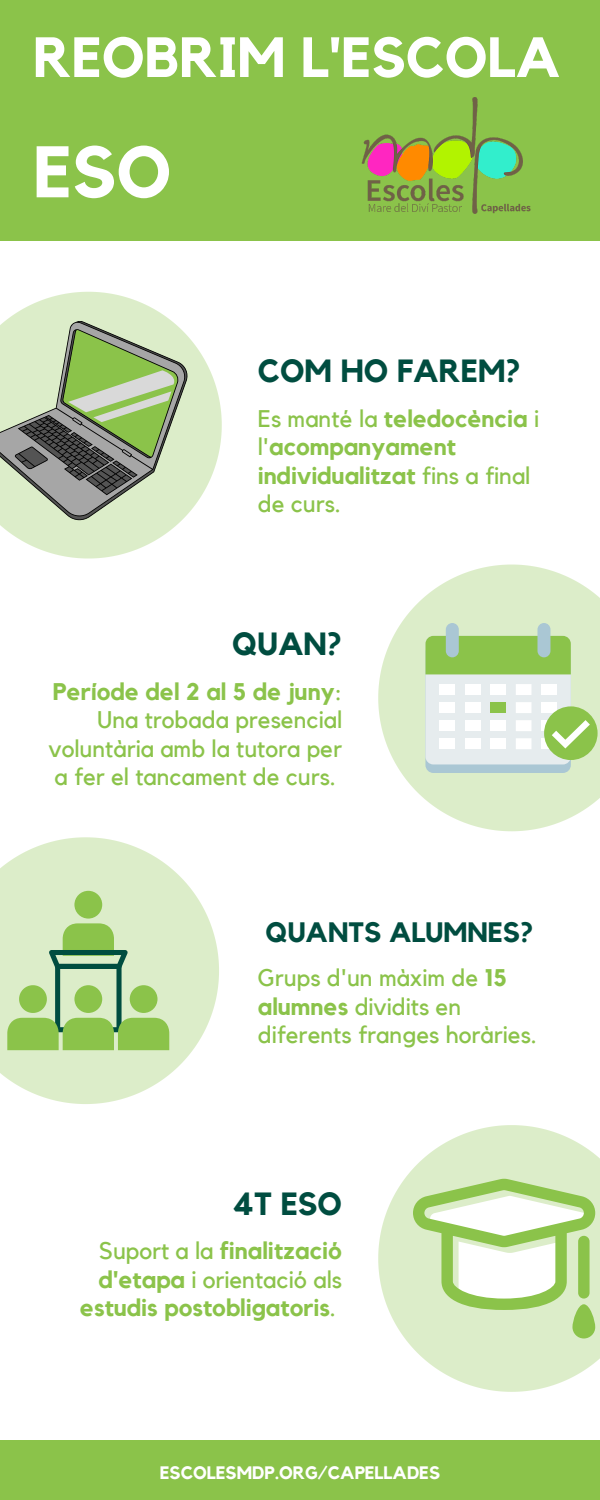
<style>
.page{position:relative;width:600px;height:1500px;background:#fff}
.page>*{position:absolute;margin:0;border:0;box-sizing:border-box;transform-origin:0 0}
.t1{font:700 72px "Kollektif";color:#fff}
.t2{font:700 56px "Kollektif";color:#fff}
.t3{font:700 32px "Kollektif";color:#004d40}
.t4{font:700 28px "Kollektif";color:#004d40}
.t5{font:24px/28.5px "Kollektif";color:#8bc34a;text-align:right}
.t6{font:700 24px/28.5px "Kollektif";color:#8bc34a}
.t7{font:700 18px "Kollektif";color:#fff}
.s1{font-weight:400}
.s2{font-weight:700}
</style>
<div class="page">
<div style="left:0;top:0;width:600px;height:241px;background:#8bc34a"></div>
<svg style="left:0;top:292px;width:222px;height:267px;fill:#dcedc9"></svg>
<svg style="left:378px;top:565px;width:222px;height:266px;fill:#dcedc9"></svg>
<svg style="left:0;top:837px;width:219px;height:267px;fill:#dcedc9"></svg>
<svg style="left:378px;top:1125px;width:222px;height:267px;fill:#dcedc9"></svg>
<div style="left:0;top:1440px;width:600px;height:60px;background:#8bc34a"></div>
<img style="left:361px;top:98px;width:170px;height:116px">
<svg style="left:0;top:321px;width:187px;height:199px;background:#a7b794"></svg>
<div style="left:425px;top:644px;width:146px;height:129px;background:#aac7d4;border-radius:8px"></div>
<div style="left:425px;top:636px;width:146px;height:128px;background:#e6ecee;border-radius:8px"></div>
<div style="left:425px;top:636px;width:146px;height:38px;background:#8bc34a"></div>
<div style="left:439px;top:684px;width:16px;height:11px;background:#fff"></div>
<div style="left:465px;top:684px;width:16px;height:11px;background:#fff"></div>
<div style="left:490px;top:684px;width:16px;height:11px;background:#fff"></div>
<div style="left:516px;top:684px;width:16px;height:11px;background:#fff"></div>
<div style="left:541px;top:684px;width:16px;height:11px;background:#fff"></div>
<div style="left:439px;top:702px;width:16px;height:11px;background:#fff"></div>
<div style="left:465px;top:702px;width:16px;height:11px;background:#fff"></div>
<div style="left:490px;top:702px;width:16px;height:11px;background:#8bc34a"></div>
<div style="left:516px;top:702px;width:16px;height:11px;background:#fff"></div>
<div style="left:541px;top:702px;width:16px;height:11px;background:#fff"></div>
<div style="left:439px;top:720px;width:16px;height:11px;background:#fff"></div>
<div style="left:465px;top:720px;width:16px;height:11px;background:#fff"></div>
<div style="left:490px;top:720px;width:16px;height:11px;background:#fff"></div>
<div style="left:516px;top:720px;width:16px;height:11px;background:#fff"></div>
<div style="left:541px;top:720px;width:16px;height:11px;background:#fff"></div>
<div style="left:439px;top:738px;width:16px;height:11px;background:#fff"></div>
<div style="left:465px;top:738px;width:16px;height:11px;background:#fff"></div>
<div style="left:490px;top:738px;width:16px;height:11px;background:#fff"></div>
<div style="left:516px;top:738px;width:16px;height:11px;background:#fff"></div>
<div style="left:541px;top:738px;width:16px;height:11px;background:#fff"></div>
<div style="left:446px;top:623px;width:13px;height:34px;background:#aac7d4;border-radius:6px"></div>
<div style="left:538px;top:623px;width:12px;height:34px;background:#aac7d4;border-radius:6px"></div>
<div style="left:544px;top:706px;width:54px;height:54px;background:#8bc34a;border-radius:50%"></div>
<svg style="left:545px;top:713px;width:52px;height:40px"></svg>
<svg style="left:413px;top:1179px;width:182px;height:131px"></svg>
<div style="left:578px;top:1236px;width:12px;height:63px;background:#8bc34a;border-radius:6px"></div>
<svg style="left:572px;top:1304px;width:23px;height:35px"></svg>
<div style="left:74px;top:891px;width:28px;height:28px;background:#8bc34a;border-radius:50%"></div>
<svg style="left:7px;top:923px;width:162px;height:127px;background:#add18f"></svg>
<h2 class="t2" style="left:33px;top:32px;width:529px">REOBRIM L'ESCOLA</h2>
<h1 class="t1" style="left:33px;top:139px;width:140px">ESO</h1>
<h3 class="t3" style="left:258px;top:356px;width:264px">COM HO FAREM?</h3>
<p class="t6" style="left:258px;top:405px;width:283px"><span class="s1">Es manté la</span> teledocència <span class="s1">i l'</span>acompanyament individualitzat <span class="s1">fins a final de curs.</span></p>
<h3 class="t3" style="left:232px;top:629px;width:111px">QUAN?</h3>
<p class="t5" style="left:49px;top:678px;width:295px"><span class="s2">Període del 2 al 5 de juny</span>:<br>Una trobada presencial voluntària amb la tutora per a fer el tancament de curs.</p>
<p class="t4" style="left:266px;top:919px;width:269px">QUANTS ALUMNES?</p>
<p class="t5" style="left:258px;top:964px;width:280px;text-align:left">Grups d'un màxim de <span class="s2">15 alumnes</span> dividits en diferents franges horàries.</p>
<h3 class="t3" style="left:232px;top:1189px;width:111px">4T ESO</h3>
<p class="t6" style="left:80px;top:1238px;width:264px;text-align:right"><span class="s1">Suport a la</span> finalització d'etapa <span class="s1">i orientació als </span>estudis postobligatoris<span class="s1">.</span></p>
<p class="t7" style="left:160px;top:1465px;width:282px">ESCOLESMDP.ORG/CAPELLADES</p>
</div>
